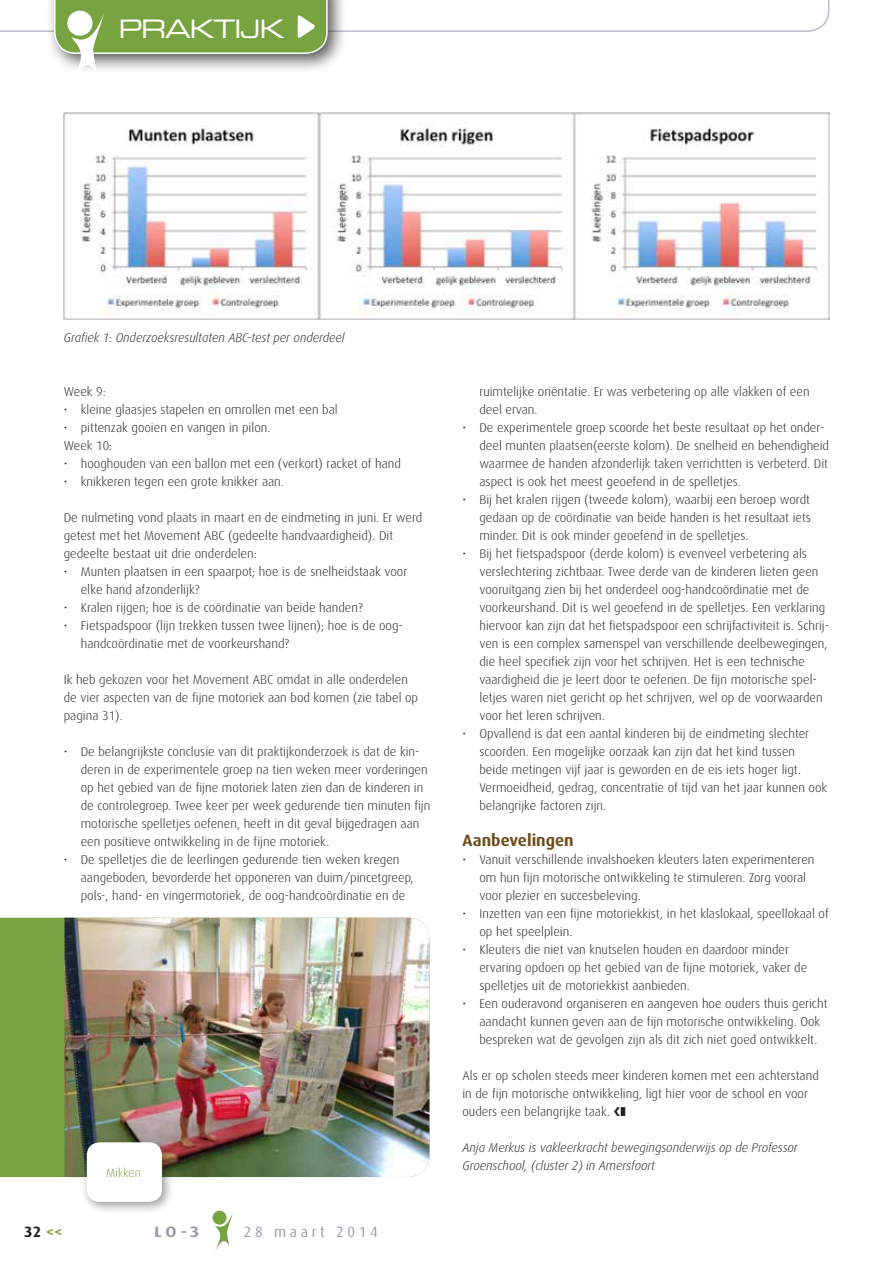
<style>
.page{position:relative;width:893px;height:1263px;background:#fff}
.page>*{position:absolute;margin:0;border:0;box-sizing:border-box;transform-origin:0 0}
.t1{font:25.5px "Eurostile Extended Two";letter-spacing:-.05em;color:#fff}
.t2{font:700 16.5px "Dax";color:#6d4d1b}
.t3{font:15px "Dax";letter-spacing:.26em;color:#959bab;scale:.96 1}
.t4{font:700 15px "Dax";color:#231f20}
.t5{font:700 15px "Dax Wide";color:#959bab}
.t6{font:300 12.75px/18px "Dax";color:#231f20}
.t7{font:italic 300 12.75px/18px "Dax";color:#231f20}
.t8{font:300 12px "Dax";color:#78a341}
.s1{color:#78a341}
</style>
<div class="page">
<img style="left:64px;top:112px;width:765px;height:208px">
<div style="left:0;top:918px;width:64px;height:259px;background:#78a341"></div>
<img style="left:64px;top:918px;width:365px;height:259px">
<svg style="left:0;top:0;width:829px;height:69px"></svg>
<div style="left:81px;top:1136px;width:93px;height:78px;background:#231f20;opacity:.45"></div>
<div style="left:87px;top:1142px;width:75px;height:60px;background:#fff;border-radius:13px"></div>
<div style="left:213px;top:1211px;width:14px;height:14px;background:#78a341;border-radius:50%"></div>
<svg style="left:215px;top:1212px;width:18px;height:39px"></svg>
<h1 class="t1" style="left:118px;top:11px;width:168px">PRAKTIJK</h1>
<p class="t7" style="left:64px;top:329px;width:282px">Grafiek 1: Onderzoeksresultaten ABC-test per onderdeel</p>
<p class="t6" style="left:64px;top:383px;width:43px">Week 9:</p>
<p class="t6" style="left:64px;top:401px;width:276px">• kleine glaasjes stapelen en omrollen met een bal</p>
<p class="t6" style="left:64px;top:419px;width:208px">• pittenzak gooien en vangen in pilon.<br>Week 10:</p>
<p class="t6" style="left:64px;top:455px;width:339px">• hooghouden van een ballon met een (verkort) racket of hand</p>
<p class="t6" style="left:64px;top:473px;width:222px">• knikkeren tegen een grote knikker aan.</p>
<p class="t6" style="left:64px;top:509px;width:360px">De nulmeting vond plaats in maart en de eindmeting in juni. Er werd getest met het Movement ABC (gedeelte handvaardigheid). Dit gedeelte bestaat uit drie onderdelen:</p>
<p class="t6" style="left:81px;top:563px;width:328px;text-indent:-17px">• Munten plaatsen in een spaarpot; hoe is de snelheidstaak voor elke hand afzonderlijk?</p>
<p class="t6" style="left:64px;top:599px;width:300px">• Kralen rijgen; hoe is de coördinatie van beide handen?</p>
<p class="t6" style="left:81px;top:617px;width:324px;text-indent:-17px">• Fietspadspoor (lijn trekken tussen twee lijnen); hoe is de oog&shy;handcoördinatie met de voorkeurshand?</p>
<p class="t6" style="left:64px;top:671px;width:356px">Ik heb gekozen voor het Movement ABC omdat in alle onderdelen de vier aspecten van de fijne motoriek aan bod komen (zie tabel op pagina 31).</p>
<p class="t6" style="left:81px;top:743px;width:351px;text-indent:-17px">• De belangrijkste conclusie van dit praktijkonderzoek is dat de kin&shy;deren in de experimentele groep na tien weken meer vorderingen op het gebied van de fijne motoriek laten zien dan de kinderen in de controlegroep. Twee keer per week gedurende tien minuten fijn motorische spelletjes oefenen, heeft in dit geval bijgedragen aan een positieve ontwikkeling in de fijne motoriek.</p>
<p class="t6" style="left:81px;top:851px;width:334px;text-indent:-17px">• De spelletjes die de leerlingen gedurende tien weken kregen aangeboden, bevorderde het opponeren van duim/pincetgreep, pols-, hand- en vingermotoriek, de oog-handcoördinatie en de</p>
<p class="t8" style="left:106px;top:1167px;width:36px">Mikken</p>
<p class="t4" style="left:24px;top:1224px;width:40px">32 <span class="s1">&lt;&lt;</span></p>
<p class="t5" style="left:154px;top:1223px;width:47px">LO-3</p>
<p class="t3" style="left:244px;top:1223px;width:141px">28 maart 2014</p>
<p class="t6" style="left:479px;top:383px;width:332px">ruimtelijke oriëntatie. Er was verbetering op alle vlakken of een deel ervan.</p>
<p class="t6" style="left:479px;top:419px;width:351px;text-indent:-17px">• De experimentele groep scoorde het beste resultaat op het onder&shy;deel munten plaatsen(eerste kolom). De snelheid en behendigheid waarmee de handen afzonderlijk taken verrichtten is verbeterd. Dit aspect is ook het meest geoefend in de spelletjes.</p>
<p class="t6" style="left:479px;top:491px;width:333px;text-align:justify;text-indent:-17px">• Bij het kralen rijgen (tweede kolom), waarbij een beroep wordt gedaan op de coördinatie van beide handen is het resultaat iets minder. Dit is ook minder geoefend in de spelletjes.</p>
<p class="t6" style="left:479px;top:545px;width:351px;text-indent:-17px">• Bij het fietspadspoor (derde kolom) is evenveel verbetering als verslechtering zichtbaar. Twee derde van de kinderen lieten geen vooruitgang zien bij het onderdeel oog-handcoördinatie met de voorkeurshand. Dit is wel geoefend in de spelletjes. Een verklaring hiervoor kan zijn dat het fietspadspoor een schrijfactiviteit is. Schrij&shy;ven is een complex samenspel van verschillende deelbewegingen, die heel specifiek zijn voor het schrijven. Het is een technische vaardigheid die je leert door te oefenen. De fijn motorische spel&shy;letjes waren niet gericht op het schrijven, wel op de voorwaarden voor het leren schrijven.</p>
<p class="t6" style="left:479px;top:725px;width:349px;text-indent:-17px">• Opvallend is dat een aantal kinderen bij de eindmeting slechter scoorden. Een mogelijke oorzaak kan zijn dat het kind tussen beide metingen vijf jaar is geworden en de eis iets hoger ligt.<br>Vermoeidheid, gedrag, concentratie of tijd van het jaar kunnen ook belangrijke factoren zijn.</p>
<p class="t2" style="left:462px;top:831px;width:113px">Aanbevelingen</p>
<p class="t6" style="left:479px;top:851px;width:337px;text-indent:-17px">• Vanuit verschillende invalshoeken kleuters laten experimenteren om hun fijn motorische ontwikkeling te stimuleren. Zorg vooral voor plezier en succesbeleving.</p>
<p class="t6" style="left:479px;top:905px;width:351px;text-indent:-17px">• Inzetten van een fijne motoriekkist, in het klaslokaal, speellokaal of op het speelplein.</p>
<p class="t6" style="left:479px;top:941px;width:329px;text-indent:-17px">• Kleuters die niet van knutselen houden en daardoor minder ervaring opdoen op het gebied van de fijne motoriek, vaker de spelletjes uit de motoriekkist aanbieden.</p>
<p class="t6" style="left:479px;top:995px;width:350px;text-indent:-17px">• Een ouderavond organiseren en aangeven hoe ouders thuis gericht aandacht kunnen geven aan de fijn motorische ontwikkeling. Ook bespreken wat de gevolgen zijn als dit zich niet goed ontwikkelt.</p>
<p class="t6" style="left:462px;top:1067px;width:358px">Als er op scholen steeds meer kinderen komen met een achterstand in de fijn motorische ontwikkeling, ligt hier voor de school en voor ouders een belangrijke taak. ❚</p>
<p class="t7" style="left:462px;top:1139px;width:337px">Anja Merkus is vakleerkracht bewegingsonderwijs op de Professor<br>Groenschool, (cluster 2) in Amersfoort</p>
</div>
